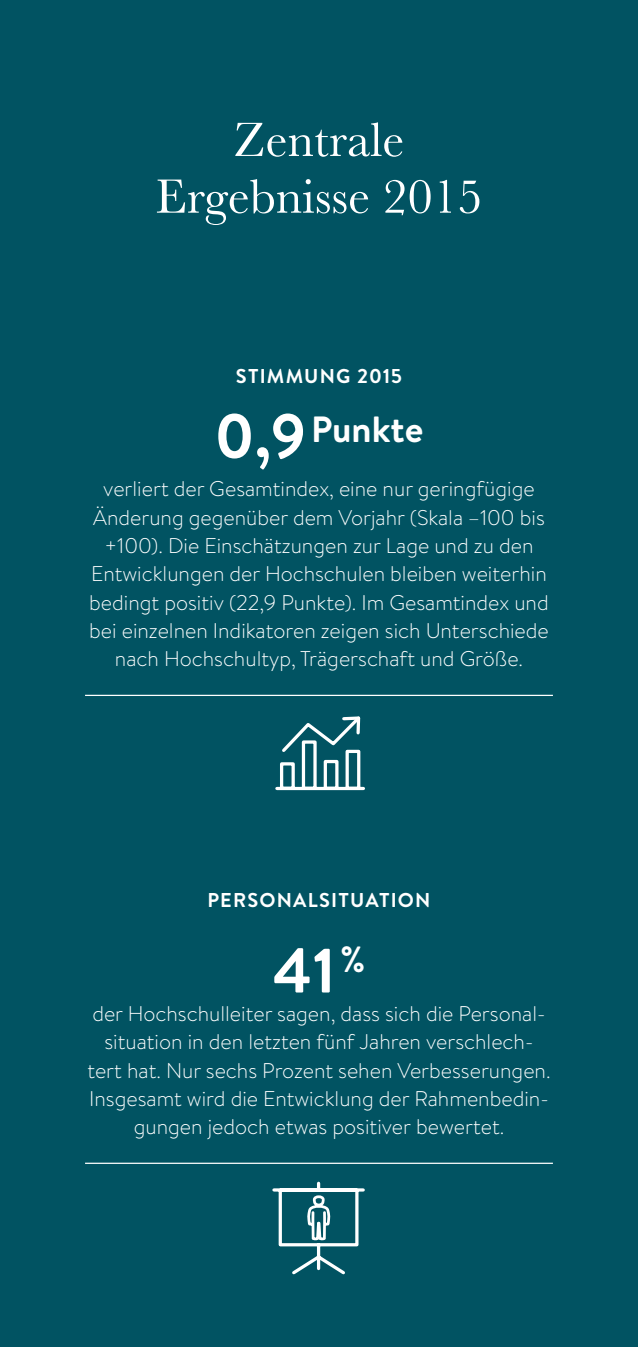
<style>
.page{position:relative;width:638px;height:1347px;background:#fff}
.page>*{position:absolute;margin:0;border:0;box-sizing:border-box;transform-origin:0 0}
.t1{font:700 62.5px "Brandon Text";color:#fff}
.t2{font:50px/56.8px "Baskerville";color:#fff;text-align:center}
.t3{font:700 36.5px "Brandon Text";color:#fff}
.t4{font:300 21.25px/28.2px "Brandon Text";color:#fff;text-align:center}
.t5{font:700 20px "Brandon Text";letter-spacing:.06em;color:#fff}
.s1{font-size:62.5px}
</style>
<div class="page">
<div style="left:0;top:0;width:638px;height:1346px;background:#015362"></div>
<hr style="left:85px;top:694px;width:468px;height:2px;background:#fff">
<hr style="left:85px;top:1162px;width:468px;height:1px;background:#fff">
<svg style="left:275px;top:716px;width:90px;height:75px"></svg>
<svg style="left:272px;top:1181px;width:93px;height:94px"></svg>
<h2 class="t2" style="left:155px;top:111px;width:329px">Zentrale<br>Ergebnisse 2015</h2>
<p class="t5" style="left:236px;top:362px;width:168px">STIMMUNG 2015</p>
<h3 class="t3" style="left:214px;top:404px;width:210px"><span class="s1">0,9</span>PUNKTE</h3>
<p class="t4" style="left:89px;top:474px;width:461px">verliert der Gesamtindex, eine nur geringfügige Änderung gegenüber dem Vorjahr (Skala –100 bis +100). Die Einschätzungen zur Lage und zu den Entwicklungen der Hochschulen bleiben weiterhin bedingt positiv (22,9 Punkte). Im Gesamtindex und bei einzelnen Indikatoren zeigen sich Unterschiede nach Hochschultyp, Trägerschaft und Größe.</p>
<p class="t5" style="left:207px;top:886px;width:225px">PERSONALSITUATION</p>
<h1 class="t1" style="left:272px;top:927px;width:94px">41<sup>%</sup></h1>
<p class="t4" style="left:87px;top:998px;width:465px">der Hochschulleiter sagen, dass sich die Personal&shy;situation in den letzten fünf Jahren verschlech&shy;tert hat. Nur sechs Prozent sehen Verbesserungen.<br>Insgesamt wird die Entwicklung der Rahmenbedin&shy;gungen jedoch etwas positiver bewertet.</p>
</div>
